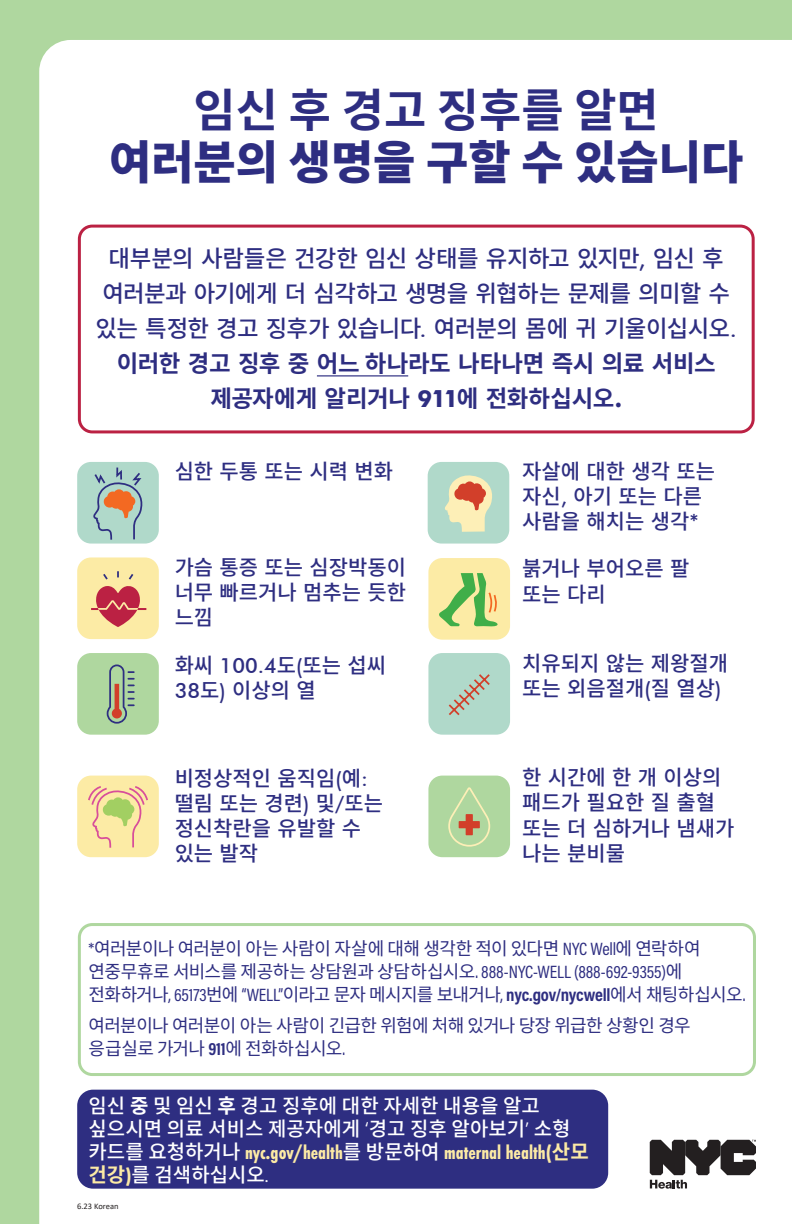
<style>
.page{position:relative;width:792px;height:1224px;background:#afd79f}
.page>*{position:absolute;margin:0;border:0;box-sizing:border-box;transform-origin:0 0}
.t1{font:900 45.9px/51.6px "Noto Sans CJ Kkr";color:#2e2e81;text-align:center}
.t2{font:500 23.5px/35px "Noto Sans CJ Kkr";letter-spacing:-.03em;color:#2e2e81;text-align:center}
.t3{font:500 21px/25.2px "Noto Sans CJ Kkr";color:#2e2e81}
.t4{font:500 20px/23px "Noto Sans CJ Kkr";color:#fff}
.t5{font:18px/23px "Noto Sans CJ Kkr";letter-spacing:-.035em;color:#2e2e81}
.t6{font:8.5px "Calibri";color:#231f20}
.s1{font-weight:700}
.s2{font-family:"Futura BT"}
.s3{font-family:"Futura";font-weight:700}
.s4{font-family:"Acumin Pro Cond"}
.s5{font-family:"Acumin Pro Cond";font-weight:700}
.s6{font-family:"Futura PT Cond"}
.s7{font-family:"Futura PT Cond";font-weight:700;color:#fceaa5}
.s8{font-weight:700;color:#fceaa5}
</style>
<div class="page">
<div style="left:39px;top:40px;width:753px;height:1184px;background:#fff"></div>
<div style="left:79px;top:226px;width:674px;height:206px;background:#fff;border-radius:13px"></div>
<div style="left:78px;top:225px;width:677px;height:208px;border:3px solid #bb2143;border-radius:13px"></div>
<hr style="left:317px;top:375px;width:91px;height:1px;background:#2e2e81">
<div style="left:79px;top:925px;width:675px;height:150px;background:#fff;border-radius:13px"></div>
<div style="left:78px;top:923px;width:678px;height:153px;border:3px solid #afd79f;border-radius:13px"></div>
<div style="left:77px;top:1090px;width:531px;height:99px;background:#2e2e81;border-radius:16px"></div>
<svg style="left:650px;top:1140px;width:106px;height:49px"></svg>
<div style="left:77px;top:776px;width:82px;height:81px;background:#fceba5;border-radius:14px"></div>
<svg style="left:88px;top:786px;width:60px;height:62px"></svg>
<div style="left:428px;top:462px;width:81px;height:82px;background:#b0d9ca;border-radius:14px"></div>
<svg style="left:445px;top:475px;width:47px;height:57px"></svg>
<div style="left:77px;top:462px;width:82px;height:82px;background:#b0d9ca;border-radius:14px"></div>
<svg style="left:93px;top:467px;width:50px;height:73px"></svg>
<div style="left:77px;top:557px;width:82px;height:82px;background:#fceba5;border-radius:14px"></div>
<svg style="left:91px;top:571px;width:55px;height:56px"></svg>
<div style="left:77px;top:653px;width:82px;height:82px;background:#afd79f;border-radius:14px"></div>
<svg style="left:106px;top:664px;width:28px;height:60px"></svg>
<div style="left:428px;top:558px;width:82px;height:82px;background:#fceba5;border-radius:14px"></div>
<svg style="left:439px;top:573px;width:59px;height:54px"></svg>
<div style="left:428px;top:776px;width:82px;height:81px;background:#afd79f;border-radius:14px"></div>
<svg style="left:448px;top:787px;width:43px;height:60px"></svg>
<div style="left:428px;top:653px;width:82px;height:82px;background:#b0d9ca;border-radius:14px"></div>
<svg style="left:448px;top:674px;width:42px;height:42px"></svg>
<p class="t1" style="left:109px;top:86px;width:636px"><span class="s1">임신 후 경고 징후를 알면 </span>여러분의 생명을 구할 수 있습니다</p>
<p class="t2" style="left:96px;top:242px;width:643px">대부분의 사람들은 건강한 임신 상태를 유지하고 있지만<span class="s2">,</span> 임신 후 여러분과 아기에게 더 심각하고 생명을 위협하는 문제를 의미할 수 있는 특정한 경고 징후가 있습니다<span class="s2">.</span> 여러분의 몸에 귀 기울이십시오<span class="s2">. </span><span class="s1">이러한 경고 징후 중 어느 하나라도 나타나면 즉시 의료 서비스 제공자에게 알리거나</span> <span class="s3">911</span><span class="s1">에 전화하십시오</span><span class="s3">.</span></p>
<p class="t3" style="left:175px;top:459px;width:220px">심한 두통 또는 시력 변화</p>
<p class="t3" style="left:175px;top:555px;width:233px;text-align:justify">가슴 통증 또는 심장박동이 너무 빠르거나 멈추는 듯한 느낌</p>
<p class="t3" style="left:175px;top:653px;width:213px">화씨 <span class="s2">100.4</span>도<span class="s2">(</span>또는 섭씨<br><span class="s2">38</span>도<span class="s2">)</span> 이상의 열</p>
<p class="t3" style="left:175px;top:766px;width:210px">비정상적인 움직임<span class="s2">(</span>예<span class="s2">: </span>떨림 또는 경련<span class="s2">)</span> 및<span class="s2">/</span>또는 정신착란을 유발할 수 있는 발작</p>
<p class="t3" style="left:522px;top:459px;width:194px">자살에 대한 생각 또는 자신<span class="s2">,</span> 아기 또는 다른 사람을 해치는 생각<span class="s2">*</span></p>
<p class="t3" style="left:522px;top:557px;width:169px">붉거나 부어오른 팔 또는 다리</p>
<p class="t3" style="left:522px;top:651px;width:207px">치유되지 않는 제왕절개 또는 외음절개<span class="s2">(</span>질 열상<span class="s2">)</span></p>
<p class="t3" style="left:522px;top:765px;width:214px">한 시간에 한 개 이상의 패드가 필요한 질 출혈 또는 더 심하거나 냄새가 나는 분비물</p>
<p class="t5" style="left:89px;top:937px;width:658px"><span class="s4">*</span>여러분이나 여러분이 아는 사람이 자살에 대해 생각한 적이 있다면 <span class="s4">NYC Well</span>에 연락하여 연중무휴로 서비스를 제공하는 상담원과 상담하십시오<span class="s4">. 888-NYC-WELL (888-692-9355)</span>에 전화하거나<span class="s4">, 65173</span>번에 <span class="s4">“WELL”</span>이라고 문자 메시지를 보내거나<span class="s4">,</span> <span class="s5">nyc.gov/nycwell</span>에서 채팅하십시오<span class="s4">.</span></p>
<p class="t5" style="left:89px;top:1014px;width:604px">여러분이나 여러분이 아는 사람이 긴급한 위험에 처해 있거나 당장 위급한 상황인 경우 응급실로 가거나 <span class="s5">911</span>에 전화하십시오<span class="s4">.</span></p>
<p class="t4" style="left:89px;top:1094px;width:502px">임신 <span class="s1">중</span> 및 임신 <span class="s1">후</span> 경고 징후에 대한 자세한 내용을 알고 싶으시면 의료 서비스 제공자에게 <span class="s6">‘</span>경고 징후 알아보기<span class="s6">’</span> 소형 카드를 요청하거나 <span class="s7">nyc.gov/health</span>를 방문하여 <span class="s7">maternal health(</span><span class="s8">산모 건강</span><span class="s7">)</span>를 검색하십시오<span class="s6">.</span></p>
<p class="t6" style="left:77px;top:1201px;width:43px">6.23 Korean</p>
</div>
